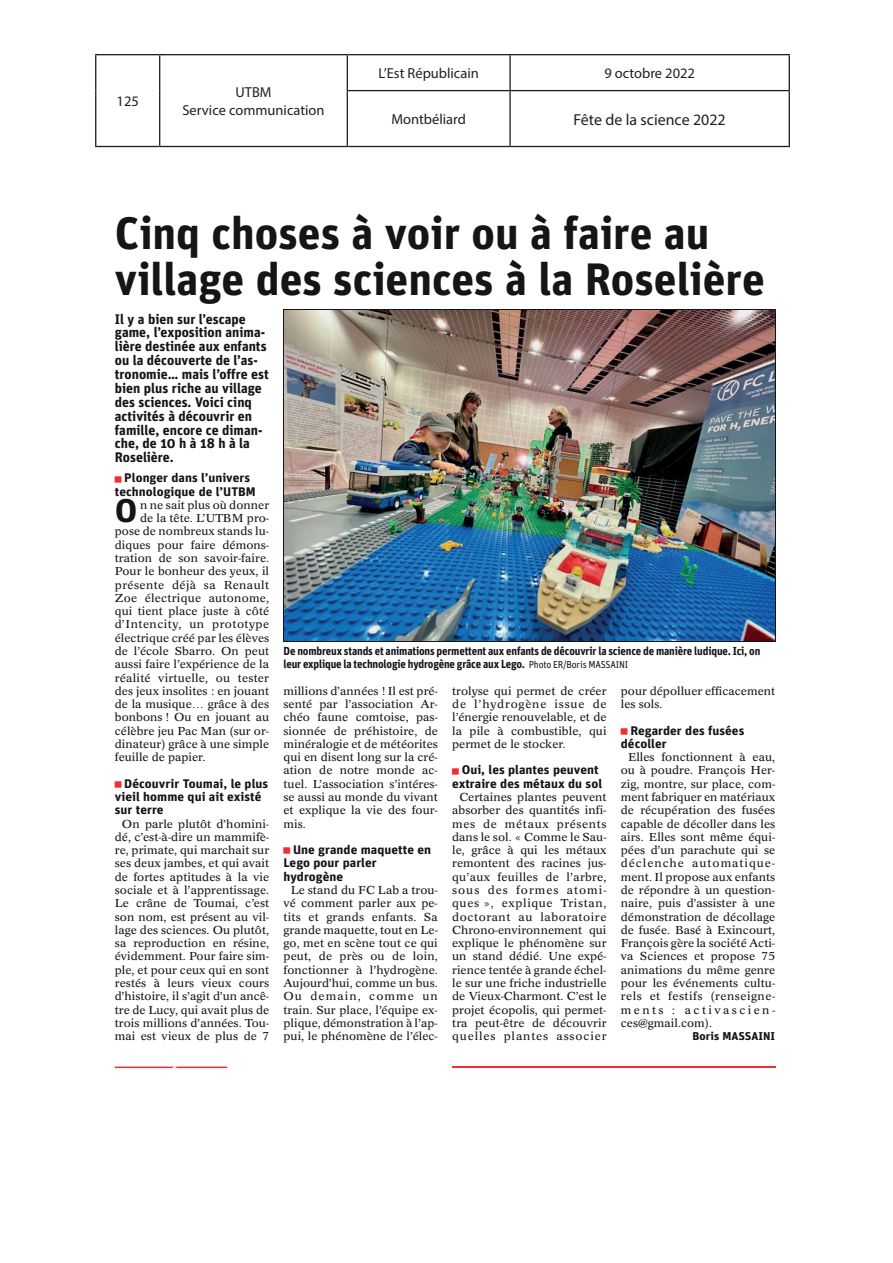
<style>
.page{position:relative;width:893px;height:1263px;background:#fff}
.page>*{position:absolute;margin:0;border:0;box-sizing:border-box;transform-origin:0 0}
.t1{font:700 45.45px/45.5px "Unit OTEI";color:#171418}
.t2{font:700 32.85px "Unit OTEI";color:#171418;scale:1.07 1}
.t3{font:15.9px "Myriad Pro";color:#231f20}
.t4{font:14.55px/17.4px "Myriad Pro";color:#231f20;text-align:center}
.t5{font:700 13.8px/13.8px "Unit OTEI";color:#171418}
.t6{font:700 12.45px/13.2px "Unit OTEI";color:#171418;scale:1.07 1}
.t7{font:700 11.55px/13.2px "Unit OTEI";letter-spacing:-.015em;color:#171418;scale:.94 1}
.t8{font:11.4px/13.4px "Concorde BQEI";color:#171418;text-align:justify;scale:1.07 1}
.t9{font:11.4px "Concorde BQEI";letter-spacing:.02em;color:#171418;scale:1.07 1}
.t10{font:11.4px "Concorde BQEI";letter-spacing:.04em;color:#171418;scale:1.07 1}
.t11{font:11.4px "Concorde BQEI";letter-spacing:.035em;color:#171418;scale:1.07 1}
.t12{font:700 11.4px "Unit OTEI";color:#171418;scale:1.07 1}
.s1{font-weight:400;font-size:14.7px;color:#ee2e33}
.s2{font-weight:400;font-size:10.05px}
</style>
<div class="page">
<hr style="left:95px;top:54px;width:65px;height:1px;background:#231f20">
<hr style="left:95px;top:55px;width:1px;height:36px;background:#231f20">
<hr style="left:160px;top:54px;width:187px;height:1px;background:#231f20">
<hr style="left:159px;top:55px;width:1px;height:36px;background:#231f20">
<hr style="left:347px;top:54px;width:163px;height:1px;background:#231f20">
<hr style="left:347px;top:55px;width:1px;height:35px;background:#231f20">
<hr style="left:510px;top:54px;width:280px;height:1px;background:#231f20">
<hr style="left:509px;top:55px;width:2px;height:35px;background:#231f20">
<hr style="left:789px;top:55px;width:1px;height:35px;background:#231f20">
<hr style="left:95px;top:91px;width:1px;height:55px;background:#231f20">
<hr style="left:159px;top:91px;width:1px;height:55px;background:#231f20">
<hr style="left:347px;top:90px;width:163px;height:1px;background:#231f20">
<hr style="left:347px;top:91px;width:1px;height:55px;background:#231f20">
<hr style="left:510px;top:90px;width:280px;height:1px;background:#231f20">
<hr style="left:509px;top:91px;width:2px;height:55px;background:#231f20">
<hr style="left:789px;top:91px;width:1px;height:55px;background:#231f20">
<hr style="left:95px;top:146px;width:65px;height:1px;background:#231f20">
<hr style="left:160px;top:146px;width:187px;height:1px;background:#231f20">
<hr style="left:347px;top:146px;width:163px;height:1px;background:#231f20">
<hr style="left:510px;top:146px;width:280px;height:1px;background:#231f20">
<hr style="left:452px;top:1066px;width:323px;height:2px;background:#ee2e33">
<svg style="left:115px;top:1066px;width:112px;height:2px"></svg>
<img style="left:284px;top:311px;width:491px;height:330px">
<hr style="left:283px;top:310px;width:1px;height:332px;background:#171418">
<hr style="left:775px;top:310px;width:1px;height:332px;background:#171418">
<hr style="left:283px;top:310px;width:492px;height:1px;background:#171418">
<hr style="left:283px;top:641px;width:492px;height:1px;background:#171418">
<p class="t4" style="left:117px;top:92px;width:24px">125</p>
<p class="t4" style="left:182px;top:84px;width:144px">UTBM<br>Service communication</p>
<p class="t4" style="left:378px;top:64px;width:102px">L’Est Républicain</p>
<p class="t4" style="left:604px;top:64px;width:92px">9 octobre 2022</p>
<p class="t4" style="left:391px;top:110px;width:76px">Montbéliard</p>
<h3 class="t3" style="left:574px;top:109px;width:154px">Fête de la science 2022</h3>
<h1 class="t1" style="left:115px;top:209px;width:651px">Cinq choses à voir ou à faire au village des sciences à la Roselière</h1>
<p class="t5" style="left:115px;top:311px;width:156px">Il y a bien sur l’escape game, l’exposition anima&shy;lière destinée aux enfants ou la découverte de l’as&shy;tronomie… mais l’offre est bien plus riche au village des sciences. Voici cinq activités à découvrir en famille, encore ce diman&shy;che, de 10 h à 18 h à la<br>Roselière.</p>
<p class="t6" style="left:114px;top:471px;width:129px"><span class="s1">■</span>Plonger dans l’univers technologique de l’UTBM</p>
<h2 class="t2" style="left:115px;top:488px;width:23px">O</h2>
<p class="t8" style="left:140px;top:498px;width:122px">n ne sait plus où donner</p>
<p class="t8" style="left:140px;top:511px;width:122px">de la tête. L’UTBM pro-</p>
<p class="t8" style="left:115px;top:524px;width:146px">pose de nombreux stands lu-</p>
<p class="t8" style="left:115px;top:538px;width:146px">diques pour faire démons-</p>
<p class="t8" style="left:115px;top:551px;width:146px">tration de son savoir-faire.</p>
<p class="t8" style="left:115px;top:564px;width:146px">Pour le bonheur des yeux, il</p>
<p class="t11" style="left:115px;top:577px;width:146px">présente déjà sa Renault</p>
<p class="t9" style="left:115px;top:590px;width:146px">Zoe électrique autonome,</p>
<p class="t8" style="left:115px;top:604px;width:146px">qui tient place juste à côté</p>
<p class="t10" style="left:115px;top:616px;width:146px">d’Intencity, un prototype</p>
<p class="t8" style="left:115px;top:631px;width:146px">électrique créé par les élèves</p>
<p class="t8" style="left:115px;top:644px;width:146px">de l’école Sbarro. On peut</p>
<p class="t8" style="left:115px;top:657px;width:146px">aussi faire l’expérience de la</p>
<p class="t9" style="left:115px;top:670px;width:146px">réalité virtuelle, ou tester</p>
<p class="t8" style="left:115px;top:684px;width:146px">des jeux insolites : en jouant</p>
<p class="t8" style="left:115px;top:697px;width:146px">de la musique… grâce à des</p>
<p class="t8" style="left:115px;top:710px;width:146px">bonbons ! Ou en jouant au</p>
<p class="t8" style="left:115px;top:724px;width:146px">célèbre jeu Pac Man (sur or-</p>
<p class="t8" style="left:115px;top:737px;width:146px">dinateur) grâce à une simple</p>
<p class="t8" style="left:115px;top:750px;width:86px">feuille de papier.</p>
<p class="t6" style="left:114px;top:776px;width:146px"><span class="s1">■</span>Découvrir Toumai, le plus vieil homme qui ait existé sur terre</p>
<p class="t8" style="left:115px;top:816px;width:146px;text-indent:7px">On parle plutôt d’homini&shy;dé, c’est-à-dire un mammifè&shy;re, primate, qui marchait sur ses deux jambes, et qui avait de fortes aptitudes à la vie sociale et à l’apprentissage.<br>Le crâne de Toumai, c’est son nom, est présent au vil&shy;lage des sciences. Ou plutôt, sa reproduction en résine, évidemment. Pour faire sim&shy;ple, et pour ceux qui en sont restés à leurs vieux cours d’histoire, il s’agit d’un ancê&shy;tre de Lucy, qui avait plus de trois millions d’années. Tou&shy;mai est vieux de plus de 7</p>
<p class="t7" style="left:283px;top:644px;width:509px">De nombreux stands et animations permettent aux enfants de découvrir la science de manière ludique. Ici, on leur explique la technologie hydrogène grâce aux Lego. <span class="s2">Photo ER/Boris MASSAINI</span></p>
<p class="t8" style="left:283px;top:684px;width:146px">millions d’années ! Il est pré&shy;senté par l’association Ar&shy;chéo faune comtoise, pas&shy;sionnée de préhistoire, de minéralogie et de météorites qui en disent long sur la cré&shy;ation de notre monde ac&shy;tuel. L’association s’intéres&shy;se aussi au monde du vivant et explique la vie des four&shy;mis.</p>
<p class="t6" style="left:282px;top:843px;width:141px"><span class="s1">■</span>Une grande maquette en<br>Lego pour parler hydrogène</p>
<p class="t8" style="left:284px;top:883px;width:146px;text-indent:7px">Le stand du FC Lab a trou&shy;vé comment parler aux pe&shy;tits et grands enfants. Sa grande maquette, tout en Le&shy;go, met en scène tout ce qui peut, de près ou de loin, fonctionner à l’hydrogène.<br>Aujourd’hui, comme un bus.<br>Ou demain, comme un train. Sur place, l’équipe ex&shy;plique, démonstration à l’ap&shy;pui, le phénomène de l’élec-</p>
<p class="t8" style="left:452px;top:684px;width:146px">trolyse qui permet de créer de l’hydrogène issue de l’énergie renouvelable, et de la pile à combustible, qui permet de le stocker.</p>
<p class="t6" style="left:451px;top:763px;width:143px"><span class="s1">■</span>Oui, les plantes peuvent extraire des métaux du sol</p>
<p class="t8" style="left:452px;top:790px;width:146px;text-indent:7px">Certaines plantes peuvent absorber des quantités infi&shy;mes de métaux présents dans le sol. « Comme le Sau&shy;le, grâce à qui les métaux remontent des racines jus&shy;qu’aux feuilles de l’arbre, sous des formes atomi&shy;ques », explique Tristan, doctorant au laboratoire Chrono-environnement qui explique le phénomène sur un stand dédié. Une expé&shy;rience tentée à grande échel&shy;le sur une friche industrielle de Vieux-Charmont. C’est le projet écopolis, qui permet&shy;tra peut-être de découvrir quelles plantes associer</p>
<p class="t8" style="left:621px;top:684px;width:146px">pour dépolluer efficacement les sols.</p>
<p class="t6" style="left:620px;top:723px;width:118px"><span class="s1">■</span>Regarder des fusées décoller</p>
<p class="t8" style="left:621px;top:750px;width:146px;text-indent:7px">Elles fonctionnent à eau, ou à poudre. François Her&shy;zig, montre, sur place, com&shy;ment fabriquer en matériaux de récupération des fusées capable de décoller dans les airs. Elles sont même équi&shy;pées d’un parachute qui se déclenche automatique&shy;ment. Il propose aux enfants de répondre à un question&shy;naire, puis d’assister à une démonstration de décollage de fusée. Basé à Exincourt, François gère la société Acti&shy;va Sciences et propose 75 animations du même genre pour les événements cultu&shy;rels et festifs (renseigne&shy;ments : activascien&shy;ces@gmail.com).</p>
<p class="t12" style="left:692px;top:1028px;width:35px">Boris MASSAINI</p>
</div>
